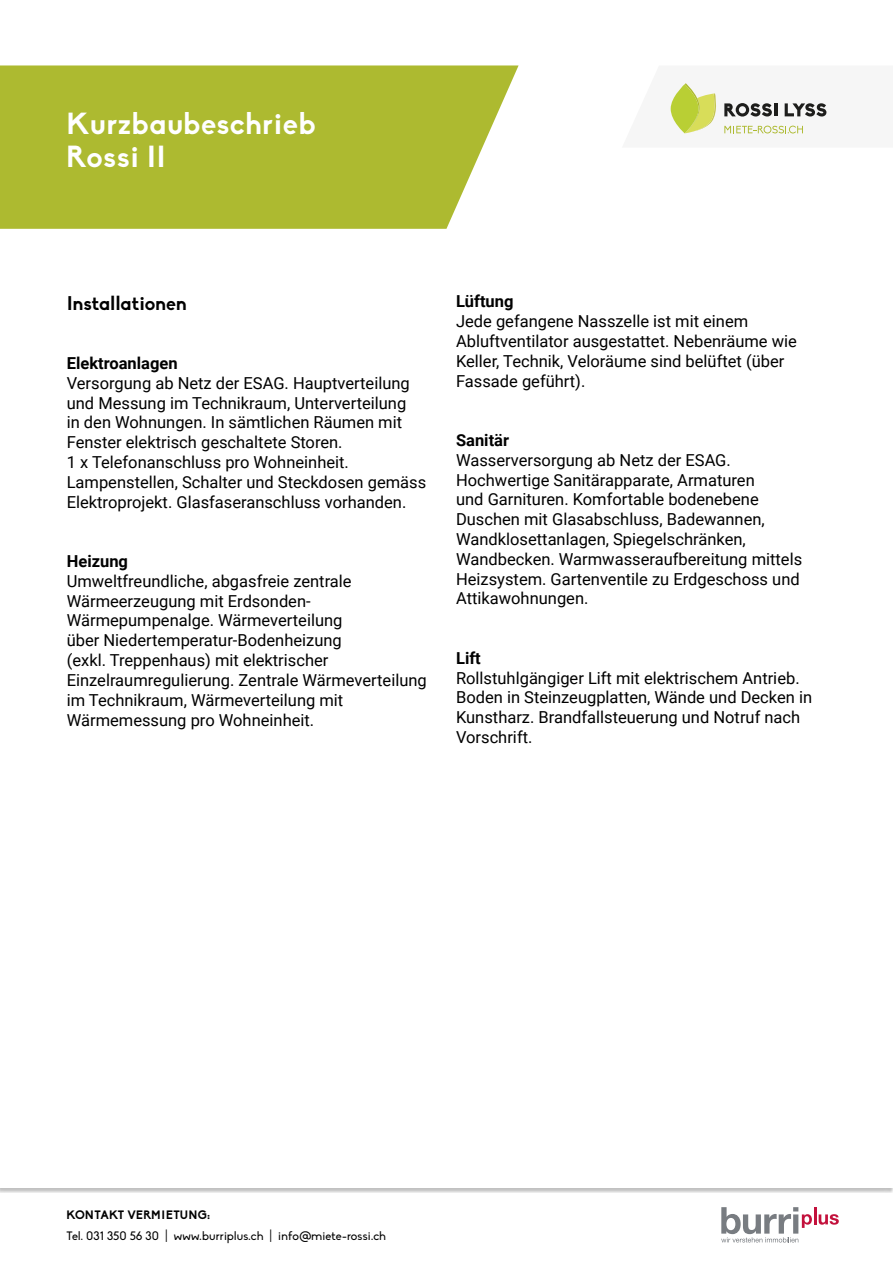
<style>
.page{position:relative;width:893px;height:1263px;background:#fff}
.page>*{position:absolute;margin:0;border:0;box-sizing:border-box;transform-origin:0 0}
.t1{font:700 30px/33px "Biko";letter-spacing:.015em;color:#fff}
.t2{font:700 19.5px "Biko";color:#000}
.t3{font:16.5px/19.8px "Roboto";color:#000}
.t4{font:700 16.5px "Roboto";color:#000}
.t5{font:12px "Biko";letter-spacing:.015em;color:#000}
.t6{font:700 12px "Biko";letter-spacing:.015em;color:#000}
</style>
<div class="page">
<svg style="left:670px;top:83px;width:157px;height:51px"></svg>
<svg style="left:0;top:65px;width:519px;height:164px;background:#b2be3e"></svg>
<svg style="left:721px;top:1207px;width:118px;height:35px"></svg>
<h1 class="t1" style="left:66px;top:107px;width:251px">Kurzbaubeschrieb<br>Rossi II</h1>
<p class="t2" style="left:67px;top:291px;width:122px">Installationen</p>
<p class="t4" style="left:67px;top:352px;width:112px">Elektroanlagen</p>
<p class="t3" style="left:67px;top:372px;width:361px">Versorgung ab Netz der ESAG. Hauptverteilung und Messung im Technikraum, Unterverteilung<br>in den Wohnungen. In sämtlichen Räumen mit Fenster elektrisch geschaltete Storen.<br>1 x Telefonanschluss pro Wohneinheit.<br>Lampenstellen, Schalter und Steckdosen gemäss Elektroprojekt. Glasfaseranschluss vorhanden.</p>
<p class="t4" style="left:67px;top:550px;width:63px">Heizung</p>
<p class="t3" style="left:67px;top:570px;width:362px">Umweltfreundliche, abgasfreie zentrale Wärmeerzeugung mit Erdsonden-Wärmepumpenalge. Wärmeverteilung<br>über Niedertemperatur-Bodenheizung<br>(exkl. Treppenhaus) mit elektrischer Einzelraumregulierung. Zentrale Wärmeverteilung im Technikraum, Wärmeverteilung mit Wärmemessung pro Wohneinheit.</p>
<p class="t4" style="left:456px;top:290px;width:59px">Lüftung</p>
<p class="t3" style="left:456px;top:311px;width:342px">Jede gefangene Nasszelle ist mit einem Abluftventilator ausgestattet. Nebenräume wie Keller, Technik, Veloräume sind belüftet (über Fassade geführt).</p>
<p class="t4" style="left:456px;top:429px;width:55px">Sanitär</p>
<p class="t3" style="left:456px;top:449px;width:348px">Wasserversorgung ab Netz der ESAG.<br>Hochwertige Sanitärapparate, Armaturen<br>und Garnituren. Komfortable bodenebene Duschen mit Glasabschluss, Badewannen, Wandklosettanlagen, Spiegelschränken, Wandbecken. Warmwasseraufbereitung mittels Heizsystem. Gartenventile zu Erdgeschoss und Attikawohnungen.</p>
<p class="t4" style="left:456px;top:646px;width:26px">Lift</p>
<p class="t3" style="left:456px;top:667px;width:358px">Rollstuhlgängiger Lift mit elektrischem Antrieb.<br>Boden in Steinzeugplatten, Wände und Decken in Kunstharz. Brandfallsteuerung und Notruf nach Vorschrift.</p>
<p class="t6" style="left:66px;top:1208px;width:145px">KONTAKT VERMIETUNG:</p>
<p class="t5" style="left:66px;top:1229px;width:321px">Tel. 031 350 56 30 | www.burriplus.ch | info@miete-rossi.ch</p>
</div>
